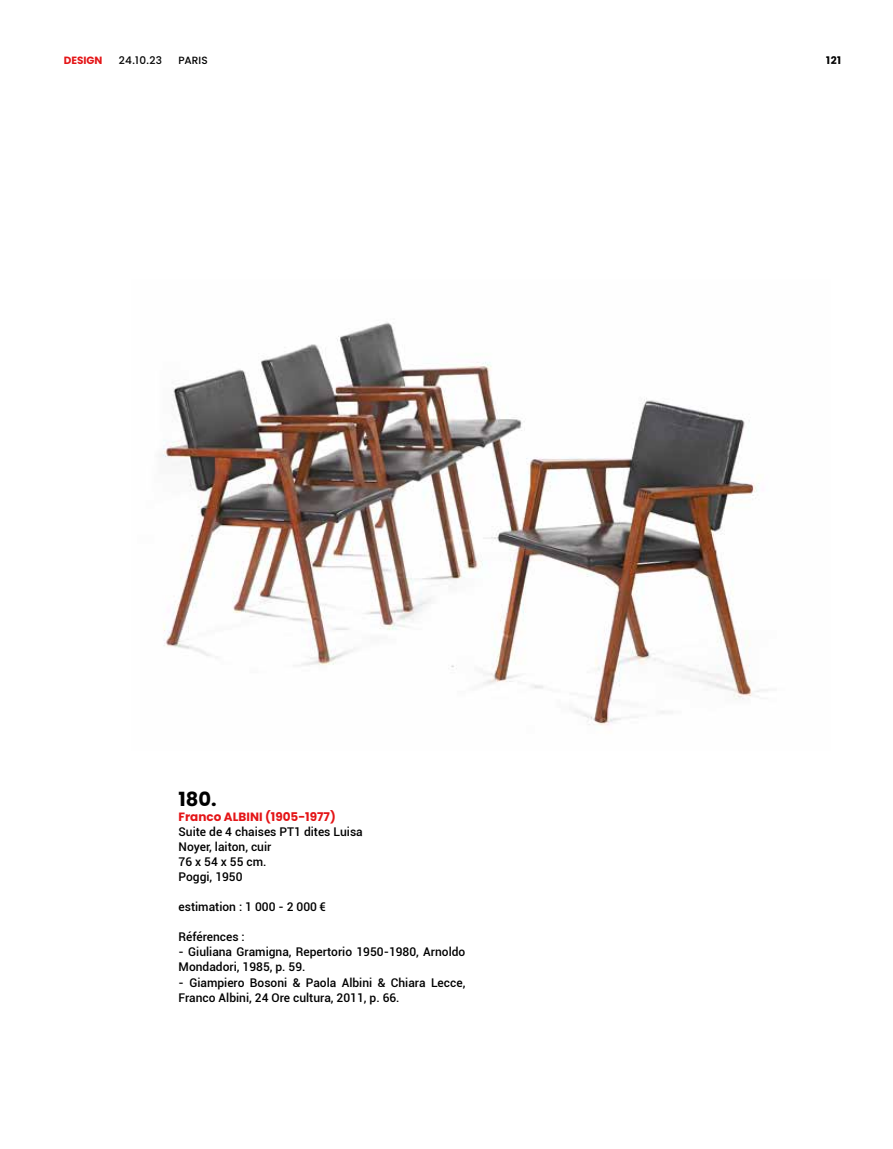
<style>
.page{position:relative;width:893px;height:1149px;background:#fff}
.page>*{position:absolute;margin:0;border:0;box-sizing:border-box;transform-origin:0 0}
.t1{font:700 19.5px "Poppins";color:#000}
.t2{font:500 12px/15px "Roboto";color:#000}
.t3{font:700 12px "Poppins";color:#e41517}
.t4{font:500 10.5px "Poppins";color:#000}
.t5{font:700 10.5px "Poppins";color:#e41517}
.t6{font:700 10.5px "Poppins";color:#000}
</style>
<div class="page">
<img style="left:161px;top:322px;width:607px;height:404px">
<p class="t5" style="left:64px;top:54px;width:40px">DESIGN</p>
<p class="t4" style="left:119px;top:54px;width:45px">24.10.23</p>
<p class="t4" style="left:178px;top:54px;width:31px">PARIS</p>
<p class="t6" style="left:826px;top:54px;width:16px">121</p>
<h1 class="t1" style="left:179px;top:788px;width:40px">180.</h1>
<p class="t3" style="left:179px;top:810px;width:159px">Franco ALBINI (1905-1977)</p>
<p class="t2" style="left:179px;top:823px;width:186px">Suite de 4 chaises PT1 dites Luisa<br>Noyer, laiton, cuir<br>76 x 54 x 55 cm.<br>Poggi, 1950</p>
<p class="t2" style="left:179px;top:898px;width:149px">estimation : 1 000 - 2 000 €</p>
<p class="t2" style="left:179px;top:928px;width:68px">Références :</p>
<p class="t2" style="left:179px;top:943px;width:288px">- Giuliana Gramigna, Repertorio 1950-1980, Arnoldo<br>Mondadori, 1985, p. 59.</p>
<p class="t2" style="left:179px;top:973px;width:288px">- Giampiero Bosoni &amp; Paola Albini &amp; Chiara Lecce,<br>Franco Albini, 24 Ore cultura, 2011, p. 66.</p>
</div>
